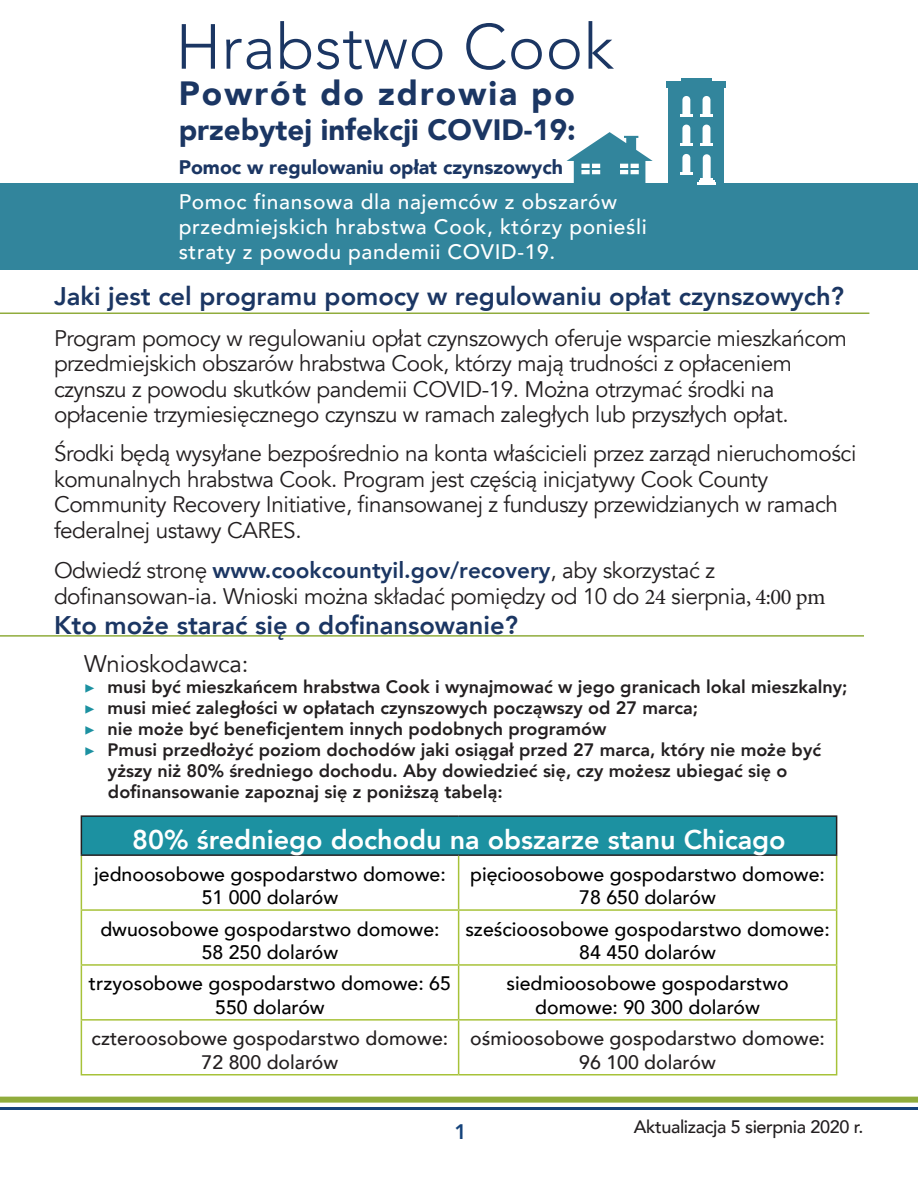
<style>
.page{position:relative;width:918px;height:1188px;background:#fff}
.page>*{position:absolute;margin:0;border:0;box-sizing:border-box;transform-origin:0 0}
.t1{font:300 63px "Avenir";letter-spacing:.005em;color:#1b3663}
.t2{font:900 33.6px "Avenir";letter-spacing:.06em;color:#1b3663}
.t3{font:900 29.4px "Avenir";color:#1b3663}
.t4{font:800 27px "Avenir";color:#fff}
.t5{font:800 25.5px "Avenir";color:#1b3663}
.t6{font:24px "Avenir";letter-spacing:-.01em;color:#231f20}
.t7{font:22.5px/25.5px "Avenir";letter-spacing:-.02em;color:#231f20}
.t8{font:500 21px/25.2px "Avenir";letter-spacing:.03em;color:#fff}
.t9{font:800 21px "Avenir";color:#15437b}
.t10{font:900 19.65px "Avenir";color:#1b3663}
.t11{font:500 19.5px/23.4px "Avenir";color:#000;text-align:center}
.t12{font:500 19.5px/23.4px "Avenir";color:#231f20;text-align:center}
.t13{font:800 18px/21px "Avenir";color:#231f20}
.t14{font:500 18px "Avenir";letter-spacing:-.02em;color:#231f20}
.s1{font-weight:800;color:#1b3663}
.s2{font-family:"Minion Pro"}
.s3{font-family:"Minion Pro";font-weight:400;color:#1c91a1}
</style>
<div class="page">
<div style="left:0;top:183px;width:918px;height:86px;background:#32859c"></div>
<hr style="left:0;top:1107px;width:918px;height:3px;background:#15437b">
<hr style="left:0;top:313px;width:869px;height:1px;background:#90ac3c">
<div style="left:0;top:1097px;width:918px;height:6px;background:#90ac3c"></div>
<hr style="left:0;top:635px;width:864px;height:2px;background:#90ac3c">
<div style="left:668px;top:87px;width:56px;height:97px;background:#32859c"></div>
<div style="left:667px;top:81px;width:59px;height:6px;background:#32859c"></div>
<svg style="left:680px;top:96px;width:13px;height:21px"></svg>
<svg style="left:700px;top:96px;width:13px;height:21px"></svg>
<svg style="left:680px;top:125px;width:13px;height:21px"></svg>
<svg style="left:700px;top:125px;width:13px;height:21px"></svg>
<hr style="left:681px;top:78px;width:31px;height:3px;background:#32859c">
<svg style="left:680px;top:154px;width:13px;height:21px"></svg>
<svg style="left:699px;top:154px;width:15px;height:28px"></svg>
<hr style="left:698px;top:182px;width:18px;height:3px;background:#fff">
<svg style="left:567px;top:132px;width:86px;height:51px"></svg>
<div style="left:81px;top:816px;width:756px;height:39px;background:#1c91a1"></div>
<hr style="left:81px;top:815px;width:378px;height:2px;background:#231f20">
<hr style="left:81px;top:817px;width:1px;height:37px;background:#231f20">
<hr style="left:459px;top:815px;width:378px;height:2px;background:#231f20">
<hr style="left:836px;top:817px;width:1px;height:37px;background:#231f20">
<hr style="left:81px;top:854px;width:378px;height:2px;background:#231f20">
<hr style="left:459px;top:854px;width:378px;height:2px;background:#231f20">
<hr style="left:81px;top:856px;width:1px;height:53px;background:#a7c239">
<hr style="left:458px;top:856px;width:1px;height:53px;background:#a7c239">
<hr style="left:836px;top:856px;width:1px;height:53px;background:#a7c239">
<hr style="left:81px;top:909px;width:378px;height:2px;background:#a7c239">
<hr style="left:81px;top:911px;width:1px;height:53px;background:#a7c239">
<hr style="left:459px;top:909px;width:378px;height:2px;background:#a7c239">
<hr style="left:458px;top:911px;width:1px;height:53px;background:#a7c239">
<hr style="left:836px;top:911px;width:1px;height:53px;background:#a7c239">
<hr style="left:81px;top:964px;width:378px;height:2px;background:#a7c239">
<hr style="left:81px;top:966px;width:1px;height:53px;background:#a7c239">
<hr style="left:459px;top:964px;width:378px;height:2px;background:#a7c239">
<hr style="left:458px;top:966px;width:1px;height:53px;background:#a7c239">
<hr style="left:836px;top:966px;width:1px;height:53px;background:#a7c239">
<hr style="left:81px;top:1019px;width:378px;height:2px;background:#a7c239">
<hr style="left:81px;top:1021px;width:1px;height:53px;background:#a7c239">
<hr style="left:459px;top:1019px;width:378px;height:2px;background:#a7c239">
<hr style="left:458px;top:1021px;width:1px;height:53px;background:#a7c239">
<hr style="left:836px;top:1021px;width:1px;height:53px;background:#a7c239">
<hr style="left:81px;top:1074px;width:378px;height:2px;background:#a7c239">
<hr style="left:459px;top:1074px;width:378px;height:2px;background:#a7c239">
<p class="t1" style="left:176px;top:10px;width:440px">Hrabstwo Cook</p>
<p class="t2" style="left:179px;top:65px;width:398px">Powrót do zdrowia po</p>
<p class="t3" style="left:179px;top:105px;width:399px">przebytej infekcji COVID-19:</p>
<p class="t10" style="left:179px;top:150px;width:386px">Pomoc w regulowaniu opłat czynszowych</p>
<p class="t8" style="left:179px;top:188px;width:470px">Pomoc finansowa dla najemców z obszarów przedmiejskich hrabstwa Cook, którzy ponieśli straty z powodu pandemii COVID-19.</p>
<p class="t5" style="left:54px;top:277px;width:792px">Jaki jest cel programu pomocy w regulowaniu opłat czynszowych?</p>
<p class="t7" style="left:54px;top:326px;width:795px">Program pomocy w regulowaniu opłat czynszowych oferuje wsparcie mieszkańcom przedmiejskich obszarów hrabstwa Cook, którzy mają trudności z opłaceniem czynszu z powodu skutków pandemii COVID-19. Można otrzymać środki na opłacenie trzymiesięcznego czynszu w ramach zaległych lub przyszłych opłat.</p>
<p class="t7" style="left:54px;top:441px;width:804px">Środki będą wysyłane bezpośrednio na konta właścicieli przez zarząd nieruchomości komunalnych hrabstwa Cook. Program jest częścią inicjatywy Cook County Community Recovery Initiative, finansowanej z funduszy przewidzianych w ramach federalnej ustawy CARES.</p>
<p class="t7" style="left:54px;top:558px;width:773px">Odwiedź stronę <span class="s1">www.cookcountyil.gov/recovery</span>, aby skorzystać z dofinansowan-ia. Wnioski można składać pomiędzy od 10 do <span class="s2">24</span> sierpnia<span class="s2">, 4:00 pm</span></p>
<p class="t5" style="left:54px;top:605px;width:466px">Kto może starać się o dofinansowanie?</p>
<p class="t6" style="left:84px;top:650px;width:166px">Wnioskodawca:</p>
<p class="t13" style="left:84px;top:677px;width:765px"><span class="s3">▶</span> musi być mieszkańcem hrabstwa Cook i wynajmować w jego granicach lokal mieszkalny;</p>
<p class="t13" style="left:84px;top:698px;width:615px"><span class="s3">▶</span> musi mieć zaległości w opłatach czynszowych począwszy od 27 marca;</p>
<p class="t13" style="left:84px;top:719px;width:524px"><span class="s3">▶</span> nie może być beneficjentem innych podobnych programów</p>
<p class="t13" style="left:108px;top:740px;width:715px;text-indent:-24px"><span class="s3">▶</span> Pmusi przedłożyć poziom dochodów jaki osiągał przed 27 marca, który nie może być yższy niż 80% średniego dochodu. Aby dowiedzieć się, czy możesz ubiegać się o dofinansowanie zapoznaj się z poniższą tabelą:</p>
<p class="t4" style="left:132px;top:819px;width:655px">80% średniego dochodu na obszarze stanu Chicago</p>
<p class="t11" style="left:94px;top:861px;width:353px">jednoosobowe gospodarstwo domowe:<br>51 000 dolarów</p>
<p class="t11" style="left:470px;top:861px;width:356px">pięcioosobowe gospodarstwo domowe:<br>78 650 dolarów</p>
<p class="t11" style="left:100px;top:916px;width:341px">dwuosobowe gospodarstwo domowe:<br>58 250 dolarów</p>
<p class="t11" style="left:465px;top:916px;width:366px">sześcioosobowe gospodarstwo domowe:<br>84 450 dolarów</p>
<p class="t11" style="left:89px;top:971px;width:364px">trzyosobowe gospodarstwo domowe: 65<br>550 dolarów</p>
<p class="t11" style="left:506px;top:971px;width:284px">siedmioosobowe gospodarstwo domowe: 90 300 dolarów</p>
<p class="t12" style="left:92px;top:1026px;width:358px">czteroosobowe gospodarstwo domowe:<br>72 800 dolarów</p>
<p class="t12" style="left:470px;top:1026px;width:356px">ośmioosobowe gospodarstwo domowe:<br>96 100 dolarów</p>
<p class="t9" style="left:454px;top:1115px;width:14px">1</p>
<p class="t14" style="left:634px;top:1111px;width:231px">Aktualizacja 5 sierpnia 2020 r.</p>
</div>
